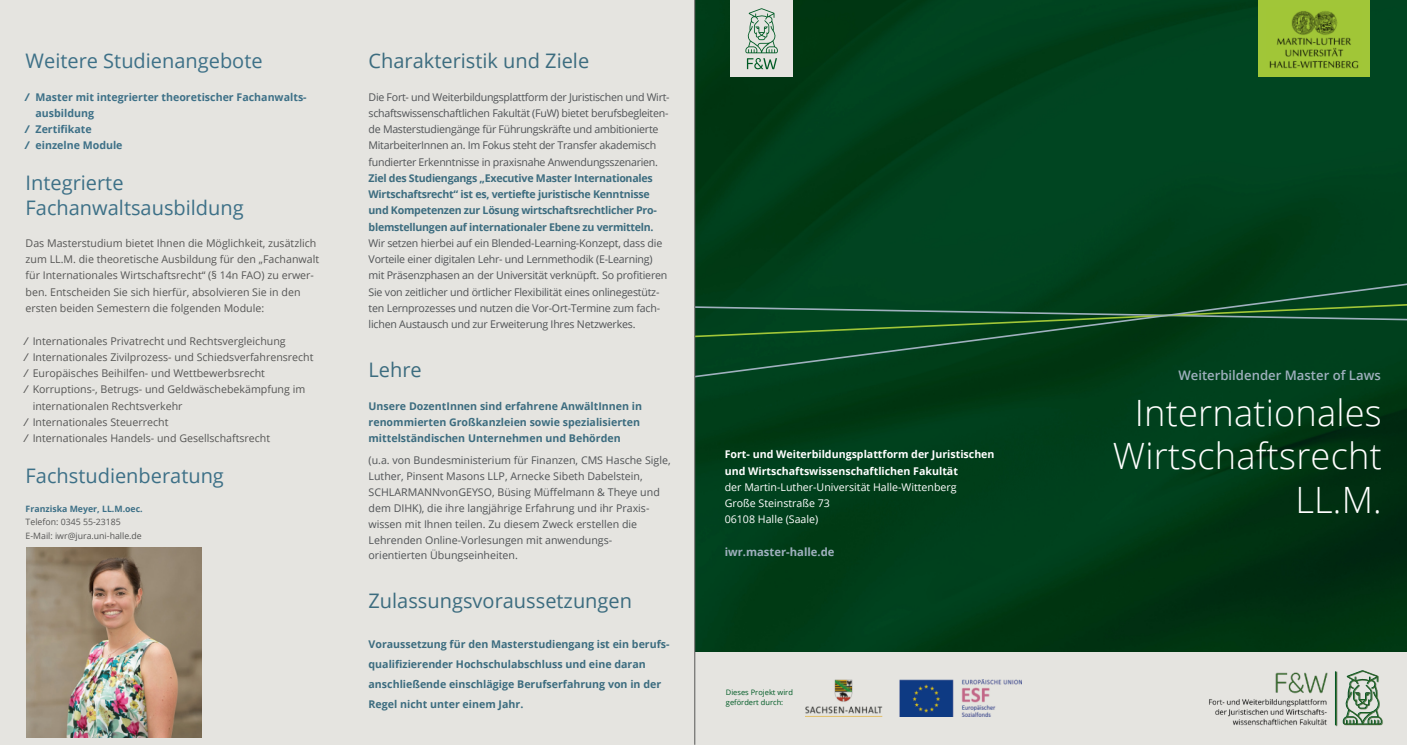
<style>
.page{position:relative;width:1407px;height:745px;background:#fff}
.page>*{position:absolute;margin:0;border:0;box-sizing:border-box;transform-origin:0 0}
.t1{font:300 36.25px/43.5px "Open Sans";letter-spacing:.005em;color:#fff;text-align:right}
.t2{font:20px/25px "Open Sans";color:#3d7087}
.t3{font:20px "Open Sans";color:#3c6c7f}
.t4{font:600 13.12px "Open Sans";color:#9fb0be}
.t5{font:700 11.25px "Open Sans";color:#9fb0be}
.t6{font:10.62px/16.2px "Open Sans";letter-spacing:-.02em;color:#505356}
.t7{font:10.62px/16.2px "Open Sans";color:#565655}
.t8{font:10.62px/16px "Open Sans";color:#505356}
.t9{font:700 10.62px/20px "Open Sans";color:#3c6c7f}
.t10{font:700 10.62px/16.2px "Open Sans";letter-spacing:-.025em;color:#3c6c7f}
.t11{font:700 10.62px/16.2px "Open Sans";color:#fff}
.t12{font:700 10.62px "Open Sans";color:#3d7087}
.t13{font:10.62px/16.2px "Open Sans";color:#fff}
.t14{font:8.75px/13.8px "Open Sans";color:#565655}
.t15{font:700 8.75px "Open Sans";color:#3d7087}
.t16{font:7.5px/10px "Open Sans";color:#005b25}
.s1{font-weight:800}
.s2{font-weight:600}
</style>
<div class="page">
<img style="left:695px;top:0;width:712px;height:651px">
<div style="left:1258px;top:0;width:111px;height:77px;background:#a1c638"></div>
<img style="left:1269px;top:11px;width:90px;height:58px">
<div style="left:0;top:0;width:694px;height:744px;background:#e5e4e0"></div>
<div style="left:694px;top:651px;width:713px;height:93px;background:#e5e4e0"></div>
<svg style="left:695px;top:281px;width:712px;height:97px;background:#084420"></svg>
<hr style="left:694px;top:0;width:1px;height:744px;background:#565655">
<div style="left:730px;top:0;width:62px;height:77px;background:#e5e4e0"></div>
<svg style="left:745px;top:8px;width:33px;height:61px"></svg>
<img style="left:26px;top:547px;width:176px;height:190px">
<img style="left:805px;top:679px;width:216px;height:37px">
<img style="left:1209px;top:670px;width:174px;height:56px">
<h2 class="t2" style="left:26px;top:50px;width:238px">Weitere Studienangebote</h2>
<p class="t12" style="left:27px;top:92px;width:281px"><span class="s1">⁄</span> Master mit integrierter theoretischer Fachanwalts-</p>
<p class="t12" style="left:36px;top:109px;width:60px">ausbildung</p>
<p class="t12" style="left:27px;top:125px;width:67px"><span class="s1">⁄</span> Zertifikate</p>
<p class="t12" style="left:27px;top:141px;width:97px"><span class="s1">⁄</span> einzelne Module</p>
<h2 class="t2" style="left:26px;top:172px;width:220px">Integrierte<br>Fachanwaltsausbildung</h2>
<p class="t7" style="left:26px;top:236px;width:295px">Das Masterstudium bietet Ihnen die Möglichkeit, zusätzlich zum LL.M. die theoretische Ausbildung für den „Fachanwalt für Internationales Wirtschaftsrecht“ (§ 14n FAO) zu erwer&shy;ben. Entscheiden Sie sich hierfür, absolvieren Sie in den ersten beiden Semestern die folgenden Module:</p>
<p class="t7" style="left:26px;top:333px;width:262px"><span class="s2">⁄</span> Internationales Privatrecht und Rechtsvergleichung</p>
<p class="t7" style="left:26px;top:350px;width:289px"><span class="s2">⁄</span> Internationales Zivilprozess- und Schiedsverfahrensrecht</p>
<p class="t7" style="left:26px;top:366px;width:241px"><span class="s2">⁄</span> Europäisches Beihilfen- und Wettbewerbsrecht</p>
<p class="t7" style="left:26px;top:382px;width:281px"><span class="s2">⁄</span> Korruptions-, Betrugs- und Geldwäschebekämpfung im</p>
<p class="t7" style="left:33px;top:398px;width:151px">internationalen Rechtsverkehr</p>
<p class="t7" style="left:26px;top:415px;width:144px"><span class="s2">⁄</span> Internationales Steuerrecht</p>
<p class="t7" style="left:26px;top:431px;width:246px"><span class="s2">⁄</span> Internationales Handels- und Gesellschaftsrecht</p>
<h2 class="t2" style="left:26px;top:465px;width:200px">Fachstudienberatung</h2>
<p class="t15" style="left:26px;top:504px;width:119px">Franziska Meyer, LL.M.oec.</p>
<p class="t14" style="left:26px;top:516px;width:118px">Telefon: 0345 55-23185<br>E-Mail: iwr@jura.uni-halle.de</p>
<h2 class="t3" style="left:368px;top:53px;width:222px">Charakteristik und Ziele</h2>
<p class="t6" style="left:368px;top:90px;width:303px">Die Fort- und Weiterbildungsplattform der Juristischen und Wirt&shy;schaftswissenschaftlichen Fakultät (FuW) bietet berufsbegleiten&shy;de Masterstudiengänge für Führungskräfte und ambitionierte MitarbeiterInnen an. Im Fokus steht der Transfer akademisch fundierter Erkenntnisse in praxisnahe Anwendungsszenarien.</p>
<p class="t10" style="left:368px;top:171px;width:290px">Ziel des Studiengangs „Executive Master Internationales Wirtschaftsrecht“ ist es, vertiefte juristische Kenntnisse und Kompetenzen zur Lösung wirtschaftsrechtlicher Pro&shy;blemstellungen auf internationaler Ebene zu vermitteln.</p>
<p class="t6" style="left:368px;top:236px;width:300px">Wir setzen hierbei auf ein Blended-Learning-Konzept, dass die Vorteile einer digitalen Lehr- und Lernmethodik (E-Learning) mit Präsenzphasen an der Universität verknüpft. So profitieren Sie von zeitlicher und örtlicher Flexibilität eines onlinegestütz&shy;ten Lernprozesses und nutzen die Vor-Ort-Termine zum fach&shy;lichen Austausch und zur Erweiterung Ihres Netzwerkes.</p>
<h2 class="t3" style="left:368px;top:361px;width:55px">Lehre</h2>
<p class="t9" style="left:368px;top:398px;width:275px;line-height:16.2px">Unsere DozentInnen sind erfahrene AnwältInnen in renommierten Großkanzleien sowie spezialisierten mittelständischen Unternehmen und Behörden</p>
<p class="t8" style="left:368px;top:453px;width:304px">(u.a. von Bundesministerium für Finanzen, CMS Hasche Sigle, Luther, Pinsent Masons LLP, Arnecke Sibeth Dabelstein, SCHLARMANNvonGEYSO, Büsing Müffelmann &amp; Theye und dem DIHK), die ihre langjährige Erfahrung und ihr Praxis&shy;wissen mit Ihnen teilen. Zu diesem Zweck erstellen die Lehrenden Online-Vorlesungen mit anwendungs&shy;orientierten Übungseinheiten.</p>
<h2 class="t3" style="left:368px;top:592px;width:265px">Zulassungsvoraussetzungen</h2>
<p class="t9" style="left:368px;top:635px;width:302px">Voraussetzung für den Masterstudiengang ist ein berufs&shy;qualifizierender Hochschulabschluss und eine daran anschließende einschlägige Berufserfahrung von in der Regel nicht unter einem Jahr.</p>
<p class="t11" style="left:725px;top:447px;width:271px">Fort- und Weiterbildungsplattform der Juristischen und Wirtschaftswissenschaftlichen Fakultät</p>
<p class="t13" style="left:725px;top:480px;width:233px">der Martin-Luther-Universität Halle-Wittenberg<br>Große Steinstraße 73<br>06108 Halle (Saale)</p>
<p class="t5" style="left:725px;top:547px;width:111px">iwr.master-halle.de</p>
<p class="t16" style="left:726px;top:687px;width:69px">Dieses Projekt wird gefördert durch:</p>
<p class="t4" style="left:1178px;top:369px;width:204px">Weiterbildender Master of Laws</p>
<h1 class="t1" style="left:1113px;top:394px;width:270px">Internationales<br>Wirtschaftsrecht<br>LL.M.</h1>
</div>
